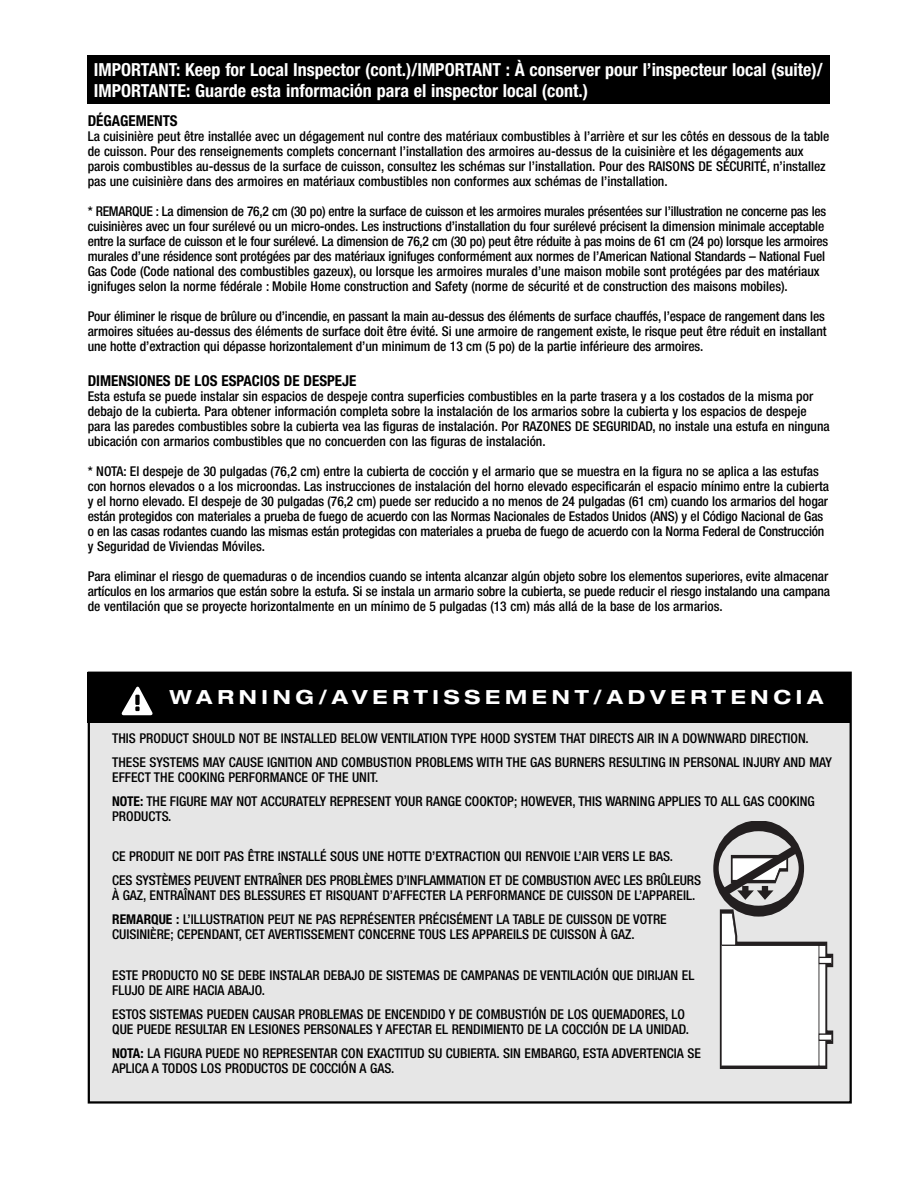
<style>
.page{position:relative;width:918px;height:1188px;background:#fff}
.page>*{position:absolute;margin:0;border:0;box-sizing:border-box;transform-origin:0 0}
.t1{font:700 expanded 19.5px "Helvetica Neue";letter-spacing:.245em;color:#fff}
.t2{font:700 condensed 18px/21.6px "Helvetica Neue";color:#fff}
.t3{font:700 condensed 15px "Helvetica Neue";color:#000}
.t4{font:500 condensed 13.5px/15px "Helvetica Neue";color:#000}
.s1{font-weight:700}
</style>
<div class="page">
<div style="left:90px;top:674px;width:760px;height:427px;background:#e6e6e6"></div>
<div style="left:712px;top:822px;width:93px;height:93px;border:8px solid #231f20;border-radius:50%"></div>
<svg style="left:718px;top:838px;width:116px;height:231px"></svg>
<div style="left:88px;top:55px;width:742px;height:48px;background:#000"></div>
<div style="left:88px;top:672px;width:762px;height:50px;background:#000"></div>
<svg style="left:121px;top:686px;width:31px;height:29px"></svg>
<h2 class="t2" style="left:94px;top:60px;width:730px">IMPORTANT: Keep for Local Inspector (cont.)/IMPORTANT : À conserver pour l’inspecteur local (suite)/<br>IMPORTANTE: Guarde esta información para el inspector local (cont.)</h2>
<p class="t3" style="left:88px;top:115px;width:91px">DÉGAGEMENTS</p>
<p class="t4" style="left:88px;top:130px;width:743px">La cuisinière peut être installée avec un dégagement nul contre des matériaux combustibles à l’arrière et sur les côtés en dessous de la table de cuisson. Pour des renseignements complets concernant l’installation des armoires au-dessus de la cuisinière et les dégagements aux parois combustibles au-dessus de la surface de cuisson, consultez les schémas sur l’installation. Pour des RAISONS DE SÉCURITÉ, n’installez pas une cuisinière dans des armoires en matériaux combustibles non conformes aux schémas de l’installation.</p>
<p class="t4" style="left:88px;top:205px;width:742px">* REMARQUE : La dimension de 76,2 cm (30 po) entre la surface de cuisson et les armoires murales présentées sur l’illustration ne concerne pas les cuisinières avec un four surélevé ou un micro-ondes. Les instructions d’installation du four surélevé précisent la dimension minimale acceptable entre la surface de cuisson et le four surélevé. La dimension de 76,2 cm (30 po) peut être réduite à pas moins de 61 cm (24 po) lorsque les armoires murales d’une résidence sont protégées par des matériaux ignifuges conformément aux normes de l’American National Standards – National Fuel Gas Code (Code national des combustibles gazeux), ou lorsque les armoires murales d’une maison mobile sont protégées par des matériaux ignifuges selon la norme fédérale : Mobile Home construction and Safety (norme de sécurité et de construction des maisons mobiles).</p>
<p class="t4" style="left:88px;top:310px;width:740px">Pour éliminer le risque de brûlure ou d’incendie, en passant la main au-dessus des éléments de surface chauffés, l’espace de rangement dans les armoires situées au-dessus des éléments de surface doit être évité. Si une armoire de rangement existe, le risque peut être réduit en installant une hotte d’extraction qui dépasse horizontalement d’un minimum de 13 cm (5 po) de la partie inférieure des armoires.</p>
<p class="t3" style="left:88px;top:376px;width:270px">DIMENSIONES DE LOS ESPACIOS DE DESPEJE</p>
<p class="t4" style="left:88px;top:390px;width:744px">Esta estufa se puede instalar sin espacios de despeje contra superficies combustibles en la parte trasera y a los costados de la misma por debajo de la cubierta. Para obtener información completa sobre la instalación de los armarios sobre la cubierta y los espacios de despeje para las paredes combustibles sobre la cubierta vea las figuras de instalación. Por RAZONES DE SEGURIDAD, no instale una estufa en ninguna ubicación con armarios combustibles que no concuerden con las figuras de instalación.</p>
<p class="t4" style="left:88px;top:465px;width:743px">* NOTA: El despeje de 30 pulgadas (76,2 cm) entre la cubierta de cocción y el armario que se muestra en la figura no se aplica a las estufas con hornos elevados o a los microondas. Las instrucciones de instalación del horno elevado especificarán el espacio mínimo entre la cubierta y el horno elevado. El despeje de 30 pulgadas (76,2 cm) puede ser reducido a no menos de 24 pulgadas (61 cm) cuando los armarios del hogar están protegidos con materiales a prueba de fuego de acuerdo con las Normas Nacionales de Estados Unidos (ANS) y el Código Nacional de Gas o en las casas rodantes cuando las mismas están protegidas con materiales a prueba de fuego de acuerdo con la Norma Federal de Construcción y Seguridad de Viviendas Móviles.</p>
<p class="t4" style="left:88px;top:570px;width:744px">Para eliminar el riesgo de quemaduras o de incendios cuando se intenta alcanzar algún objeto sobre los elementos superiores, evite almacenar artículos en los armarios que están sobre la estufa. Si se instala un armario sobre la cubierta, se puede reducir el riesgo instalando una campana de ventilación que se proyecte horizontalmente en un mínimo de 5 pulgadas (13 cm) más allá de la base de los armarios.</p>
<h1 class="t1" style="left:170px;top:690px;width:655px">WARNING/AVERTISSEMENT/ADVERTENCIA</h1>
<p class="t4" style="left:112px;top:727px;width:721px;line-height:24px">THIS PRODUCT SHOULD NOT BE INSTALLED BELOW VENTILATION TYPE HOOD SYSTEM THAT DIRECTS AIR IN A DOWNWARD DIRECTION.<br>THESE SYSTEMS MAY CAUSE IGNITION AND COMBUSTION PROBLEMS WITH THE GAS BURNERS RESULTING IN PERSONAL INJURY AND MAY</p>
<p class="t4" style="left:112px;top:766px;width:704px;line-height:24px">EFFECT THE COOKING PERFORMANCE OF THE UNIT.<br><span class="s1">NOTE:</span> THE FIGURE MAY NOT ACCURATELY REPRESENT YOUR RANGE COOKTOP; HOWEVER, THIS WARNING APPLIES TO ALL GAS COOKING</p>
<p class="t4" style="left:112px;top:809px;width:61px">PRODUCTS.</p>
<p class="t4" style="left:112px;top:845px;width:590px;line-height:24px">CE PRODUIT NE DOIT PAS ÊTRE INSTALLÉ SOUS UNE HOTTE D’EXTRACTION QUI RENVOIE L’AIR VERS LE BAS.<br>CES SYSTÈMES PEUVENT ENTRAÎNER DES PROBLÈMES D’INFLAMMATION ET DE COMBUSTION AVEC LES BRÛLEURS</p>
<p class="t4" style="left:112px;top:884px;width:585px;line-height:24px">À GAZ, ENTRAÎNANT DES BLESSURES ET RISQUANT D’AFFECTER LA PERFORMANCE DE CUISSON DE L’APPAREIL.<br><span class="s1">REMARQUE :</span> L’ILLUSTRATION PEUT NE PAS REPRÉSENTER PRÉCISÉMENT LA TABLE DE CUISSON DE VOTRE</p>
<p class="t4" style="left:112px;top:928px;width:524px">CUISINIÈRE; CEPENDANT, CET AVERTISSEMENT CONCERNE TOUS LES APPAREILS DE CUISSON À GAZ.</p>
<p class="t4" style="left:112px;top:968px;width:584px">ESTE PRODUCTO NO SE DEBE INSTALAR DEBAJO DE SISTEMAS DE CAMPANAS DE VENTILACIÓN QUE DIRIJAN EL<br>FLUJO DE AIRE HACIA ABAJO.</p>
<p class="t4" style="left:112px;top:1007px;width:578px">ESTOS SISTEMAS PUEDEN CAUSAR PROBLEMAS DE ENCENDIDO Y DE COMBUSTIÓN DE LOS QUEMADORES, LO<br>QUE PUEDE RESULTAR EN LESIONES PERSONALES Y AFECTAR EL RENDIMIENTO DE LA COCCIÓN DE LA UNIDAD.</p>
<p class="t4" style="left:112px;top:1046px;width:590px"><span class="s1">NOTA:</span> LA FIGURA PUEDE NO REPRESENTAR CON EXACTITUD SU CUBIERTA. SIN EMBARGO, ESTA ADVERTENCIA SE<br>APLICA A TODOS LOS PRODUCTOS DE COCCIÓN A GAS.</p>
</div>
